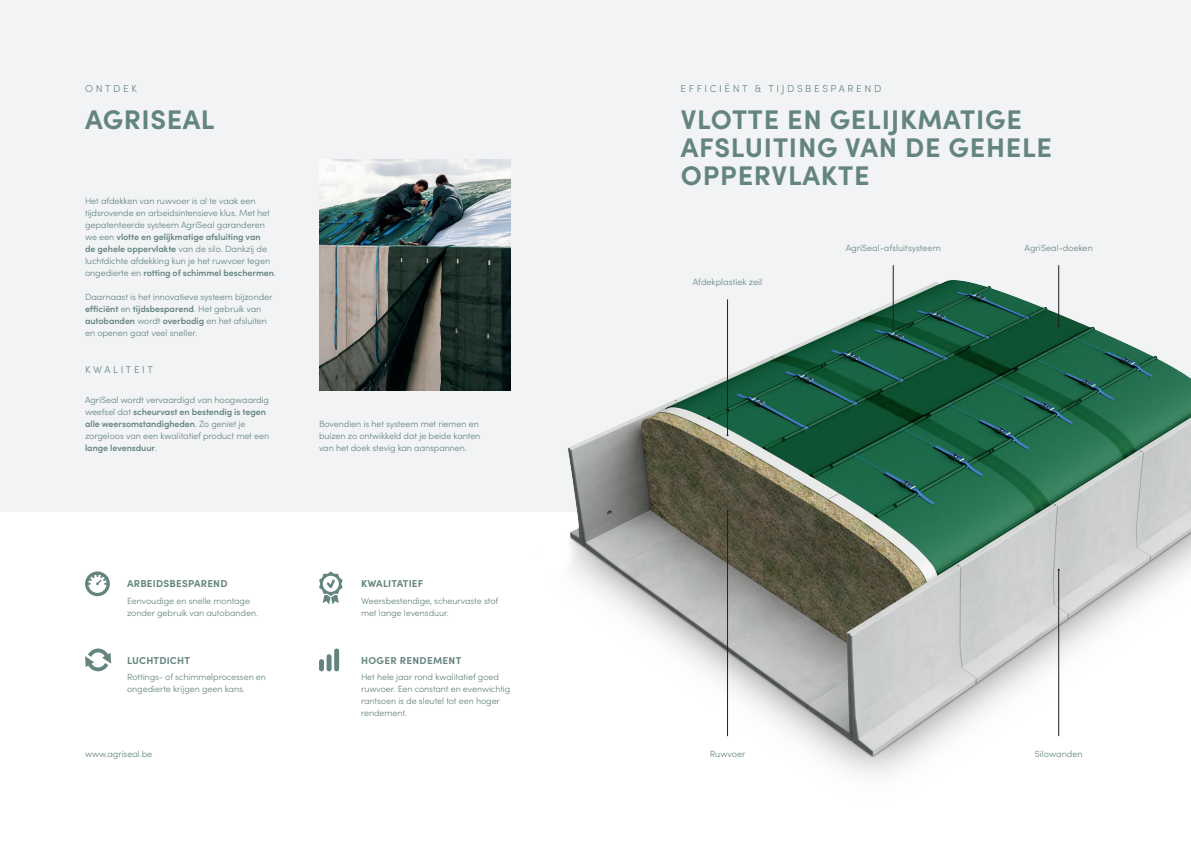
<style>
.page{position:relative;width:1191px;height:842px;background:#fff}
.page>*{position:absolute;margin:0;border:0;box-sizing:border-box;transform-origin:0 0}
.t1{font:700 27px/28px "Sofia Pro";letter-spacing:.03em;color:#64857f}
.t2{font:700 10px "Sofia Pro";letter-spacing:.02em;color:#64857f}
.t3{font:300 10px "Sofia Pro";letter-spacing:.26em;color:#64857f}
.t4{font:300 9px/12px "Sofia Pro";letter-spacing:-.01em;color:#64857f}
.s1{font-weight:600}
</style>
<div class="page">
<div style="left:0;top:0;width:1191px;height:511px;background:#f2f3f4"></div>
<img style="left:319px;top:160px;width:191px;height:231px">
<img style="left:521px;top:265px;width:670px;height:510px">
<hr style="left:727px;top:299px;width:1px;height:136px;background:#231f20">
<hr style="left:893px;top:265px;width:1px;height:65px;background:#231f20">
<hr style="left:1058px;top:265px;width:1px;height:61px;background:#231f20">
<hr style="left:1058px;top:570px;width:1px;height:166px;background:#231f20">
<hr style="left:727px;top:511px;width:1px;height:225px;background:#231f20">
<div style="left:319px;top:659px;width:5px;height:12px;background:#64857f;border-radius:2px"></div>
<div style="left:326px;top:654px;width:5px;height:17px;background:#64857f;border-radius:2px"></div>
<div style="left:334px;top:648px;width:5px;height:23px;background:#64857f;border-radius:2px"></div>
<svg style="left:319px;top:571px;width:23px;height:33px"></svg>
<svg style="left:85px;top:648px;width:26px;height:23px"></svg>
<svg style="left:85px;top:571px;width:25px;height:25px"></svg>
<p class="t3" style="left:85px;top:82px;width:53px">ONTDEK</p>
<p class="t3" style="left:680px;top:82px;width:202px">EFFICIËNT &amp; TIJDSBESPAREND</p>
<p class="t1" style="left:85px;top:104px;width:131px">AGRISEAL</p>
<p class="t1" style="left:680px;top:104px;width:373px">VLOTTE EN GELIJKMATIGE<br>AFSLUITING VAN DE GEHELE<br>OPPERVLAKTE</p>
<p class="t4" style="left:85px;top:194px;width:192px">Het afdekken van ruwvoer is al te vaak een tijdsrovende en arbeidsintensieve klus. Met het gepatenteerde systeem AgriSeal garanderen we een <span class="s1">vlotte en gelijkmatige afsluiting van<br>de gehele oppervlakte</span> van de silo. Dankzij de luchtdichte afdekking kun je het ruwvoer tegen ongedierte en <span class="s1">rotting of schimmel beschermen</span>.</p>
<p class="t4" style="left:85px;top:290px;width:189px">Daarnaast is het innovatieve systeem bijzonder <span class="s1">efficiënt</span> en <span class="s1">tijdsbesparend</span>. Het gebruik van <span class="s1">autobanden</span> wordt <span class="s1">overbodig</span> en het afsluiten en openen gaat veel sneller.</p>
<p class="t3" style="left:85px;top:362px;width:69px">KWALITEIT</p>
<p class="t4" style="left:85px;top:394px;width:186px">AgriSeal wordt vervaardigd van hoogwaardig weefsel dat <span class="s1">scheurvast en bestendig is tegen alle weersomstandigheden</span>. Zo geniet je zorgeloos van een kwalitatief product met een <span class="s1">lange levensduur</span>.</p>
<p class="t4" style="left:319px;top:418px;width:163px">Bovendien is het systeem met riemen en buizen zo ontwikkeld dat je beide kanten van het doek stevig kan aanspannen.</p>
<p class="t2" style="left:127px;top:576px;width:102px">ARBEIDSBESPAREND</p>
<p class="t4" style="left:127px;top:595px;width:132px">Eenvoudige en snelle montage zonder gebruik van autobanden.</p>
<p class="t2" style="left:127px;top:652px;width:64px">LUCHTDICHT</p>
<p class="t4" style="left:127px;top:671px;width:140px">Rottings- of schimmelprocessen en ongedierte krijgen geen kans.</p>
<p class="t4" style="left:85px;top:747px;width:69px">www.agriseal.be</p>
<p class="t2" style="left:361px;top:576px;width:64px">KWALITATIEF</p>
<p class="t4" style="left:361px;top:595px;width:139px">Weersbestendige, scheurvaste stof met lange levensduur.</p>
<p class="t2" style="left:361px;top:652px;width:102px">HOGER RENDEMENT</p>
<p class="t4" style="left:361px;top:671px;width:151px">Het hele jaar rond kwalitatief goed ruwvoer. Een constant en evenwichtig rantsoen is de sleutel tot een hoger rendement.</p>
<p class="t4" style="left:693px;top:275px;width:71px">Afdekplastiek zeil</p>
<p class="t4" style="left:845px;top:241px;width:97px">AgriSeal-afsluitsysteem</p>
<p class="t4" style="left:1024px;top:241px;width:70px">AgriSeal-doeken</p>
<p class="t4" style="left:710px;top:747px;width:37px">Ruwvoer</p>
<p class="t4" style="left:1034px;top:747px;width:49px">Silowanden</p>
</div>
